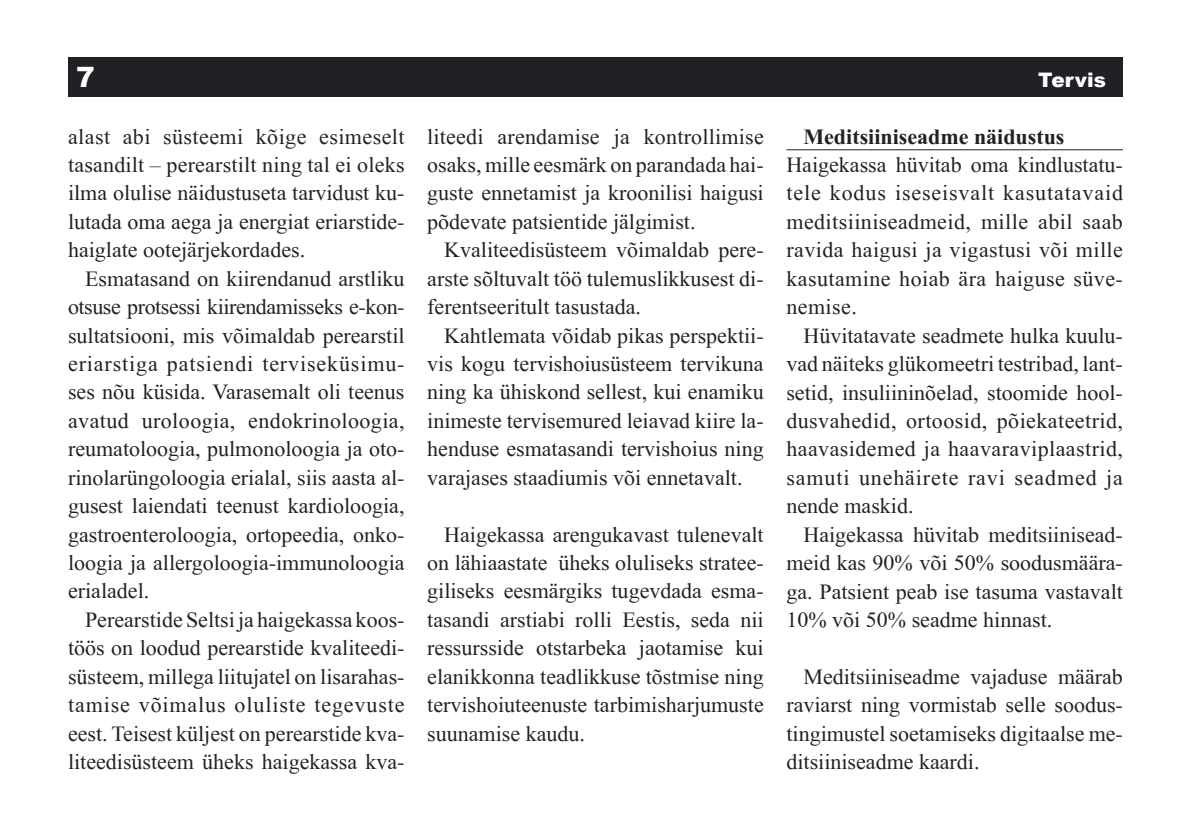
<style>
.page{position:relative;width:1191px;height:840px;background:#fff}
.page>*{position:absolute;margin:0;border:0;box-sizing:border-box;transform-origin:0 0}
.t1{font:900 28px "Arial";color:#fff}
.t2{font:22px/28.4px "EE Times New Roman";color:#202124;text-align:justify}
.t3{font:700 22px "EE Times New Roman";color:#202124}
.t4{font:900 20px "Arial";color:#fff}
</style>
<div class="page">
<div style="left:68px;top:57px;width:1055px;height:39px;background:#202124"></div>
<hr style="left:786px;top:149px;width:337px;height:1px;background:#202124">
<p class="t1" style="left:76px;top:57px;width:20px">7</p>
<p class="t4" style="left:1038px;top:65px;width:69px">Tervis</p>
<p class="t2" style="left:68px;top:122px;width:338px">alast abi süsteemi kõige esimeselt tasandilt – perearstilt ning tal ei oleks ilma olulise näidustuseta tarvidust ku&shy;lutada oma aega ja energiat eriarstide&shy;haiglate ootejärjekordades.</p>
<p class="t2" style="left:68px;top:264px;width:338px;text-indent:17px">Esmatasand on kiirendanud arstliku otsuse protsessi kiirendamisseks e-kon&shy;sultatsiooni, mis võimaldab perearstil eriarstiga patsiendi terviseküsimu&shy;ses nõu küsida. Varasemalt oli teenus avatud uroloogia, endokrinoloogia, reumatoloogia, pulmonoloogia ja oto&shy;rinolarüngoloogia erialal, siis aasta al&shy;gusest laiendati teenust kardioloogia, gastroenteroloogia, ortopeedia, onko&shy;loogia ja allergoloogia-immunoloogia erialadel.</p>
<p class="t2" style="left:68px;top:605px;width:338px;text-indent:17px">Perearstide Seltsi ja haigekassa koos&shy;töös on loodud perearstide kvaliteedi&shy;süsteem, millega liitujatel on lisarahas&shy;tamise võimalus oluliste tegevuste eest. Teisest küljest on perearstide kva&shy;liteedisüsteem üheks haigekassa kva-</p>
<p class="t2" style="left:427px;top:122px;width:338px">liteedi arendamise ja kontrollimise osaks, mille eesmärk on parandada hai&shy;guste ennetamist ja kroonilisi haigusi põdevate patsientide jälgimist.</p>
<p class="t2" style="left:427px;top:236px;width:338px;text-indent:17px">Kvaliteedisüsteem võimaldab pere&shy;arste sõltuvalt töö tulemuslikkusest di&shy;ferentseeritult tasustada.</p>
<p class="t2" style="left:427px;top:321px;width:338px;text-indent:17px">Kahtlemata võidab pikas perspektii&shy;vis kogu tervishoiusüsteem tervikuna ning ka ühiskond sellest, kui enamiku inimeste tervisemured leiavad kiire la&shy;henduse esmatasandi tervishoius ning varajases staadiumis või ennetavalt.</p>
<p class="t2" style="left:427px;top:520px;width:338px;text-indent:17px">Haigekassa arengukavast tulenevalt on lähiaastate üheks oluliseks stratee&shy;giliseks eesmärgiks tugevdada esma&shy;tasandi arstiabi rolli Eestis, seda nii ressursside otstarbeka jaotamise kui elanikkonna teadlikkuse tõstmise ning tervishoiuteenuste tarbimisharjumuste suunamise kaudu.</p>
<p class="t3" style="left:803px;top:123px;width:262px">Meditsiiniseadme näidustus</p>
<p class="t2" style="left:786px;top:150px;width:338px">Haigekassa hüvitab oma kindlustatu&shy;tele kodus iseseisvalt kasutatavaid meditsiiniseadmeid, mille abil saab ravida haigusi ja vigastusi või mille kasutamine hoiab ära haiguse süve&shy;nemise.</p>
<p class="t2" style="left:786px;top:321px;width:338px;text-indent:17px">Hüvitatavate seadmete hulka kuulu&shy;vad näiteks glükomeetri testribad, lant&shy;setid, insuliininõelad, stoomide hool&shy;dusvahedid, ortoosid, põiekateetrid, haavasidemed ja haavaraviplaastrid, samuti unehäirete ravi seadmed ja nende maskid.</p>
<p class="t2" style="left:786px;top:520px;width:338px;text-indent:17px">Haigekassa hüvitab meditsiinisead&shy;meid kas 90% või 50% soodusmäära&shy;ga. Patsient peab ise tasuma vastavalt 10% või 50% seadme hinnast.</p>
<p class="t2" style="left:786px;top:662px;width:338px;text-indent:17px">Meditsiiniseadme vajaduse määrab raviarst ning vormistab selle soodus&shy;tingimustel soetamiseks digitaalse me&shy;ditsiiniseadme kaardi.</p>
</div>
